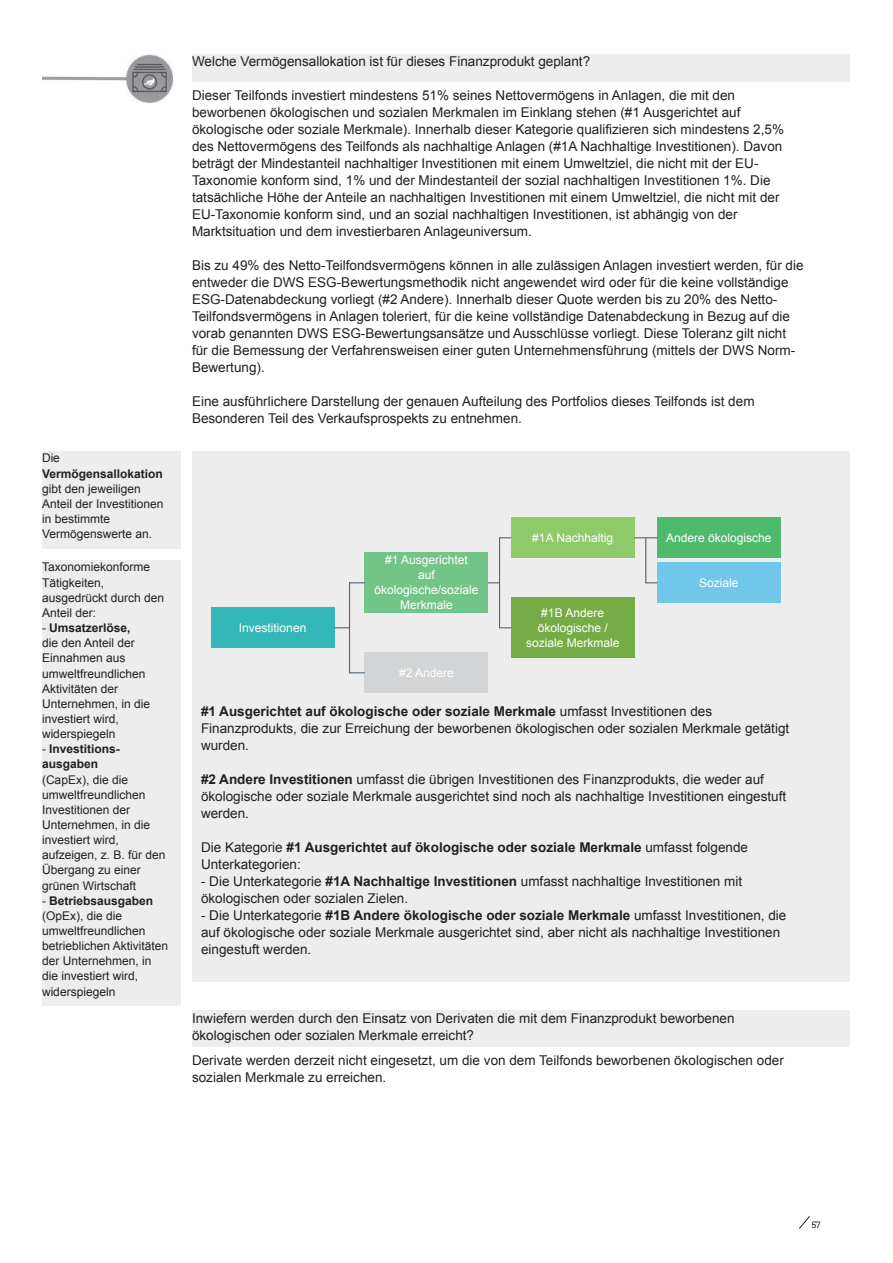
<style>
.page{position:relative;width:893px;height:1263px;background:#fff}
.page>*{position:absolute;margin:0;border:0;box-sizing:border-box;transform-origin:0 0}
.t1{font:13.5px/17px "Arial";color:#231f20}
.t2{font:700 13.5px/17px "Arial";color:#231f20}
.t3{font:12px/15.1px "Arial";color:#231f20}
.t4{font:12px/15.1px "Arial";color:#fff;text-align:center}
.t5{font:700 12px/15.1px "Arial";color:#231f20}
.t6{font:9px "DWS Slab";color:#231f20}
.s1{font-weight:700}
.s2{font-weight:400}
</style>
<div class="page">
<svg style="left:799px;top:1216px;width:11px;height:13px"></svg>
<div style="left:192px;top:54px;width:658px;height:28px;background:#ededee"></div>
<img style="left:42px;top:54px;width:131px;height:48px">
<div style="left:42px;top:452px;width:138px;height:97px;background:#ededee"></div>
<div style="left:192px;top:452px;width:658px;height:530px;background:#ededee"></div>
<div style="left:211px;top:608px;width:123px;height:40px;background:#34b7b8"></div>
<div style="left:364px;top:552px;width:124px;height:61px;background:#73c488"></div>
<div style="left:364px;top:652px;width:124px;height:41px;background:#d3d4d6"></div>
<div style="left:657px;top:518px;width:124px;height:40px;background:#4eba6b"></div>
<div style="left:657px;top:562px;width:124px;height:41px;background:#71c7e9"></div>
<div style="left:511px;top:518px;width:123px;height:40px;background:#8eca69"></div>
<div style="left:511px;top:597px;width:123px;height:61px;background:#75ac46"></div>
<svg style="left:334px;top:627px;width:15px;height:1px"></svg>
<hr style="left:349px;top:583px;width:1px;height:90px;background:#506672">
<svg style="left:350px;top:582px;width:14px;height:1px"></svg>
<svg style="left:350px;top:672px;width:14px;height:1px"></svg>
<hr style="left:499px;top:538px;width:1px;height:90px;background:#506672">
<svg style="left:634px;top:537px;width:23px;height:1px"></svg>
<hr style="left:645px;top:538px;width:1px;height:45px;background:#506672">
<div style="left:42px;top:561px;width:138px;height:445px;background:#ededee"></div>
<div style="left:192px;top:1011px;width:658px;height:36px;background:#ededee"></div>
<p class="t3" style="left:42px;top:450px;width:19px">Die</p>
<p class="t5" style="left:42px;top:466px;width:122px">Vermögensallokation</p>
<p class="t3" style="left:42px;top:481px;width:123px">gibt den jeweiligen<br>Anteil der Investitionen in bestimmte<br>Vermögenswerte an.</p>
<p class="t3" style="left:42px;top:560px;width:124px">Taxonomiekonforme<br>Tätigkeiten, ausgedrückt durch den<br>Anteil der:</p>
<p class="t3" style="left:42px;top:620px;width:110px">- <span class="s1">Umsatzerlöse,<br></span>die den Anteil der<br>Einnahmen aus umweltfreundlichen<br>Aktivitäten der<br>Unternehmen, in die investiert wird, widerspiegeln</p>
<p class="t5" style="left:42px;top:741px;width:79px"><span class="s2">-</span> Investitions&shy;ausgaben</p>
<p class="t3" style="left:42px;top:772px;width:125px">(CapEx), die die umweltfreundlichen<br>Investitionen der<br>Unternehmen, in die investiert wird, aufzeigen, z. B. für den<br>Übergang zu einer grünen Wirtschaft</p>
<p class="t3" style="left:42px;top:893px;width:128px">- <span class="s1">Betriebsausgaben </span>(OpEx), die die umweltfreundlichen betrieblichen Aktivitäten der Unternehmen, in die investiert wird, widerspiegeln</p>
<p class="t1" style="left:192px;top:53px;width:400px">Welche Vermögensallokation ist für dieses Finanzprodukt geplant?</p>
<p class="t1" style="left:192px;top:87px;width:593px">Dieser Teilfonds investiert mindestens 51% seines Nettovermögens in Anlagen, die mit den beworbenen ökologischen und sozialen Merkmalen im Einklang stehen (#1 Ausgerichtet auf ökologische oder soziale Merkmale). Innerhalb dieser Kategorie qualifizieren sich mindestens 2,5% des Nettovermögens des Teilfonds als nachhaltige Anlagen (#1A Nachhaltige Investitionen). Davon beträgt der Mindestanteil nachhaltiger Investitionen mit einem Umweltziel, die nicht mit der EU-Taxonomie konform sind, 1% und der Mindestanteil der sozial nachhaltigen Investitionen 1%. Die tatsächliche Höhe der Anteile an nachhaltigen Investitionen mit einem Umweltziel, die nicht mit der EU-Taxonomie konform sind, und an sozial nachhaltigen Investitionen, ist abhängig von der Marktsituation und dem investierbaren Anlageuniversum.</p>
<p class="t1" style="left:192px;top:257px;width:613px">Bis zu 49% des Netto-Teilfondsvermögens können in alle zulässigen Anlagen investiert werden, für die entweder die DWS ESG-Bewertungsmethodik nicht angewendet wird oder für die keine vollständige ESG-Datenabdeckung vorliegt (#2 Andere). Innerhalb dieser Quote werden bis zu 20% des Netto-Teilfondsvermögens in Anlagen toleriert, für die keine vollständige Datenabdeckung in Bezug auf die vorab genannten DWS ESG-Bewertungsansätze und Ausschlüsse vorliegt. Diese Toleranz gilt nicht für die Bemessung der Verfahrensweisen einer guten Unternehmensführung (mittels der DWS Norm-Bewertung).</p>
<p class="t1" style="left:192px;top:393px;width:564px">Eine ausführlichere Darstellung der genauen Aufteilung des Portfolios dieses Teilfonds ist dem<br>Besonderen Teil des Verkaufsprospekts zu entnehmen.</p>
<p class="t4" style="left:239px;top:620px;width:69px">Investitionen</p>
<p class="t4" style="left:374px;top:552px;width:106px">#1 Ausgerichtet<br>auf ökologische/soziale<br>Merkmale</p>
<p class="t4" style="left:399px;top:665px;width:56px">#2 Andere</p>
<p class="t4" style="left:532px;top:530px;width:82px">#1A Nachhaltig</p>
<p class="t4" style="left:526px;top:605px;width:95px">#1B Andere ökologische / soziale Merkmale</p>
<p class="t4" style="left:666px;top:530px;width:107px">Andere ökologische</p>
<p class="t4" style="left:699px;top:575px;width:41px">Soziale</p>
<p class="t1" style="left:201px;top:702px;width:590px"><span class="s1">#1 Ausgerichtet auf ökologische oder soziale Merkmale</span> umfasst Investitionen des<br>Finanzprodukts, die zur Erreichung der beworbenen ökologischen oder sozialen Merkmale getätigt wurden.</p>
<p class="t1" style="left:201px;top:771px;width:587px"><span class="s1">#2 Andere Investitionen</span> umfasst die übrigen Investitionen des Finanzprodukts, die weder auf ökologische oder soziale Merkmale ausgerichtet sind noch als nachhaltige Investitionen eingestuft werden.</p>
<p class="t2" style="left:201px;top:839px;width:549px"><span class="s2">Die Kategorie</span> #1 Ausgerichtet auf ökologische oder soziale Merkmale <span class="s2">umfasst folgende<br>Unterkategorien:</span></p>
<p class="t1" style="left:201px;top:873px;width:543px">- Die Unterkategorie <span class="s1">#1A Nachhaltige Investitionen</span> umfasst nachhaltige Investitionen mit ökologischen oder sozialen Zielen.</p>
<p class="t1" style="left:201px;top:907px;width:587px">- Die Unterkategorie <span class="s1">#1B Andere ökologische oder soziale Merkmale</span> umfasst Investitionen, die auf ökologische oder soziale Merkmale ausgerichtet sind, aber nicht als nachhaltige Investitionen eingestuft werden.</p>
<p class="t1" style="left:192px;top:1009px;width:544px">Inwiefern werden durch den Einsatz von Derivaten die mit dem Finanzprodukt beworbenen ökologischen oder sozialen Merkmale erreicht?</p>
<p class="t1" style="left:192px;top:1052px;width:593px">Derivate werden derzeit nicht eingesetzt, um die von dem Teilfonds beworbenen ökologischen oder sozialen Merkmale zu erreichen.</p>
<p class="t6" style="left:811px;top:1219px;width:11px">57</p>
</div>
